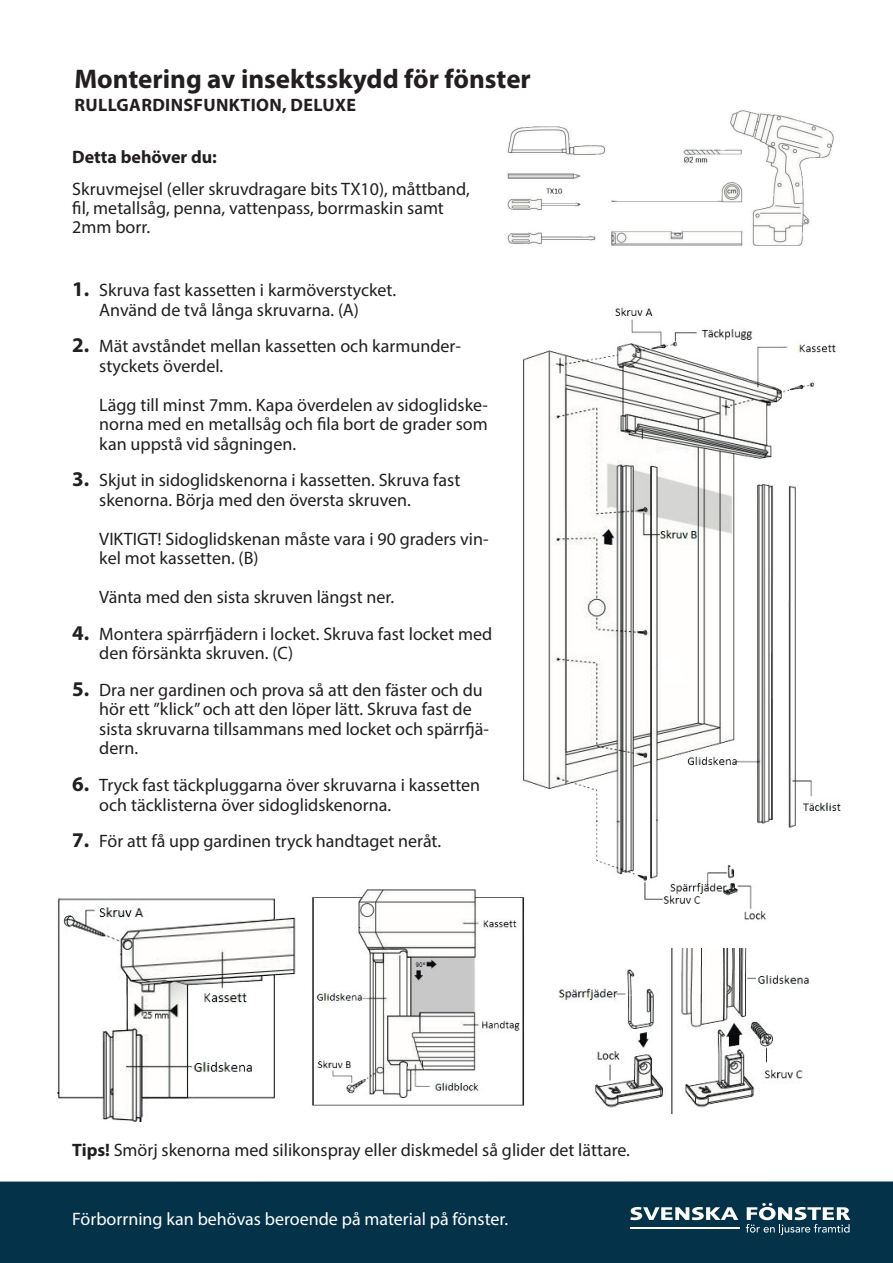
<style>
.page{position:relative;width:893px;height:1263px;background:#fff}
.page>*{position:absolute;margin:0;border:0;box-sizing:border-box;transform-origin:0 0}
.t1{font:700 27px "Myriad Pro";color:#231f20}
.t2{font:18px/19.5px "Myriad Pro";color:#231f20}
.t3{font:18px "Myriad Pro";color:#fff}
.t4{font:700 18px "Myriad Pro";letter-spacing:.02em;color:#231f20}
.t5{font:700 18px "Myriad Pro";color:#231f20}
.s1{font-weight:700;font-size:21px}
.s2{font-weight:700}
</style>
<div class="page">
<div style="left:0;top:1181px;width:893px;height:82px;background:#033249"></div>
<svg style="left:630px;top:1203px;width:220px;height:32px"></svg>
<img style="left:507px;top:109px;width:327px;height:137px">
<img style="left:523px;top:307px;width:318px;height:613px">
<img style="left:57px;top:896px;width:239px;height:225px">
<img style="left:310px;top:883px;width:228px;height:224px">
<img style="left:559px;top:949px;width:251px;height:164px">
<h1 class="t1" style="left:74px;top:62px;width:458px">Montering av insektsskydd för fönster</h1>
<p class="t4" style="left:75px;top:93px;width:283px">RULLGARDINSFUNKTION, DELUXE</p>
<p class="t5" style="left:72px;top:145px;width:146px">Detta behöver du:</p>
<p class="t2" style="left:72px;top:179px;width:399px">Skruvmejsel (eller skruvdragare bits TX10), måttband, fil, metallsåg, penna, vattenpass, borrmaskin samt<br>2mm borr.</p>
<p class="t2" style="left:72px;top:280px;width:325px;text-align:center"><span class="s1">1.</span> Skruva fast kassetten i karmöverstycket.<br>Använd de två långa skruvarna. (A)</p>
<p class="t2" style="left:99px;top:336px;width:363px;text-indent:-27px"><span class="s1">2.</span> Mät avståndet mellan kassetten och karmunder&shy;styckets överdel.</p>
<p class="t2" style="left:99px;top:395px;width:390px;text-align:justify">Lägg till minst 7mm. Kapa överdelen av sidoglidske&shy;norna med en metallsåg och fila bort de grader som kan uppstå vid sågningen.</p>
<p class="t2" style="left:99px;top:470px;width:362px;text-indent:-27px"><span class="s1">3.</span> Skjut in sidoglidskenorna i kassetten. Skruva fast skenorna. Börja med den översta skruven.</p>
<p class="t2" style="left:99px;top:529px;width:391px">VIKTIGT! Sidoglidskenan måste vara i 90 graders vin&shy;kel mot kassetten. (B)</p>
<p class="t2" style="left:99px;top:587px;width:296px">Vänta med den sista skruven längst ner.</p>
<p class="t2" style="left:99px;top:624px;width:395px;text-indent:-27px"><span class="s1">4.</span> Montera spärrfjädern i locket. Skruva fast locket med den försänkta skruven. (C)</p>
<p class="t2" style="left:99px;top:680px;width:391px;text-indent:-27px"><span class="s1">5.</span> Dra ner gardinen och prova så att den fäster och du hör ett ”klick” och att den löper lätt. Skruva fast de sista skruvarna tillsammans med locket och spärrfjä&shy;dern.</p>
<p class="t2" style="left:99px;top:775px;width:382px;text-indent:-27px"><span class="s1">6.</span> Tryck fast täckpluggarna över skruvarna i kassetten och täcklisterna över sidoglidskenorna.</p>
<p class="t2" style="left:72px;top:831px;width:370px"><span class="s1">7.</span> För att få upp gardinen tryck handtaget neråt.</p>
<p class="t2" style="left:72px;top:1140px;width:559px"><span class="s2">Tips!</span> Smörj skenorna med silikonspray eller diskmedel så glider det lättare.</p>
<p class="t3" style="left:72px;top:1208px;width:437px">Förborrning kan behövas beroende på material på fönster.</p>
</div>
